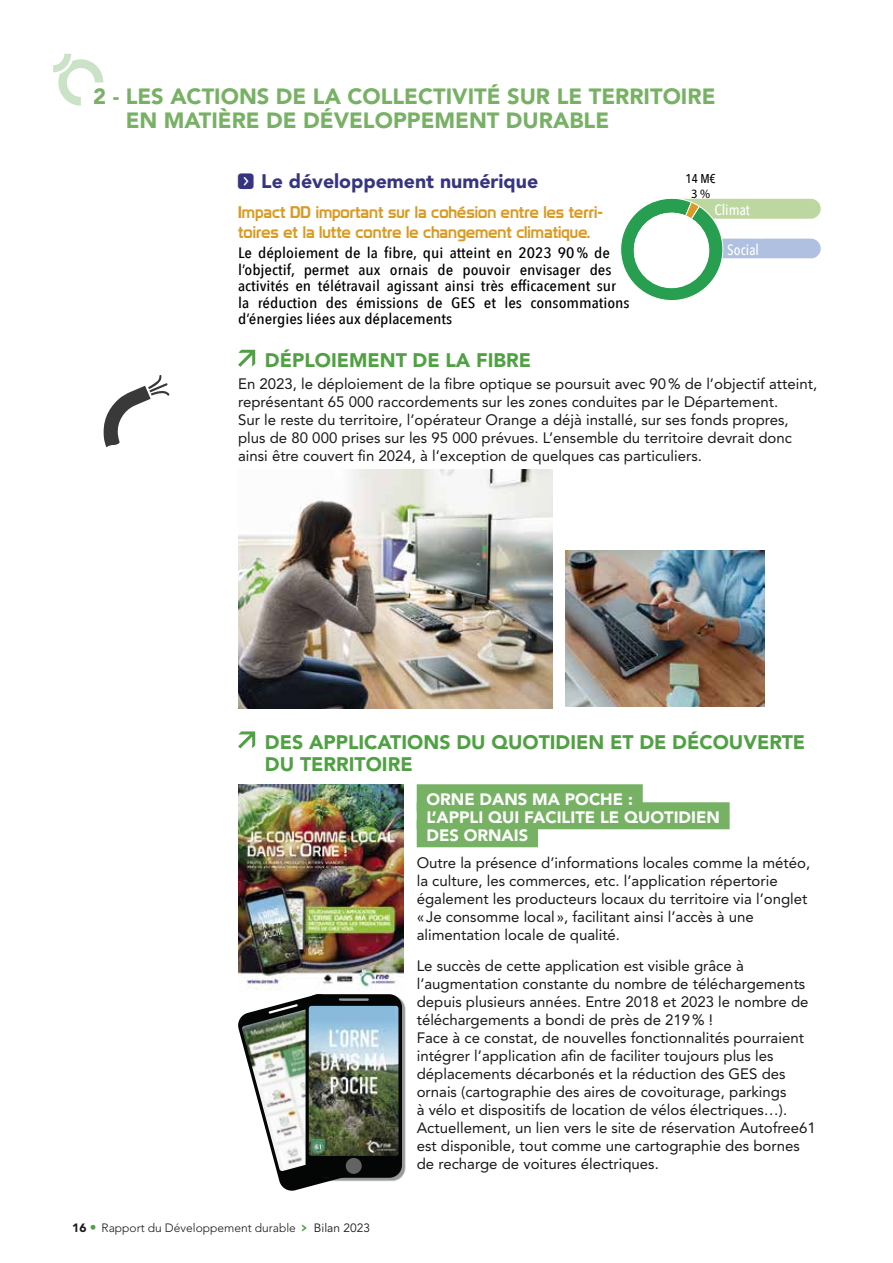
<style>
.page{position:relative;width:893px;height:1263px;background:#fff}
.page>*{position:absolute;margin:0;border:0;box-sizing:border-box;transform-origin:0 0}
.t1{font:900 21.9px/23.7px "Avenir LT Std";color:#77b164}
.t2{font:900 19.5px/22.5px "Avenir LT Std";color:#50a143}
.t3{font:900 19.5px "Avenir LT Std";color:#373580}
.t4{font:16.5px/19.5px "Prototype";color:#da9a23}
.t5{font:900 16.5px/18px "Avenir";color:#fff}
.t6{font:15px/18px "Avenir LT Std";color:#191919}
.t7{font:500 15px/16.5px "Avenir Next Condensed";color:#000;scale:1.15 1}
.t8{font:500 15px "Avenir Next Condensed";color:#fff}
.t9{font:500 12.75px "Avenir Next Condensed";color:#000}
.t10{font:condensed 12.75px "Akzidenz Grotesk BE";color:#000}
.t11{font:300 12px "Avenir LT Std";color:#191919}
.s1{font-family:"Button Bonus Rounded Negative";font-weight:400}
.s2{font-weight:900}
.s3{font-family:"Avenir Next Condensed";font-weight:700;font-size:13.5px;color:#50a143}
.s4{font-weight:400}
</style>
<div class="page">
<svg style="left:53px;top:54px;width:50px;height:52px"></svg>
<div style="left:417px;top:784px;width:226px;height:27px;background:#77b164"></div>
<div style="left:417px;top:802px;width:313px;height:27px;background:#77b164"></div>
<div style="left:417px;top:820px;width:121px;height:27px;background:#77b164"></div>
<svg style="left:238px;top:731px;width:18px;height:18px"></svg>
<svg style="left:103px;top:375px;width:66px;height:72px"></svg>
<div style="left:666px;top:239px;width:155px;height:20px;background:#afc0e1;border-radius:10px"></div>
<div style="left:666px;top:199px;width:155px;height:20px;background:#bcd79f;border-radius:10px"></div>
<svg style="left:620px;top:198px;width:109px;height:103px"></svg>
<div style="left:634px;top:213px;width:75px;height:75px;background:#fff;border-radius:50%"></div>
<svg style="left:238px;top:349px;width:18px;height:18px"></svg>
<div style="left:308px;top:996px;width:98px;height:186px;background:#000;opacity:.4"></div>
<img style="left:238px;top:994px;width:164px;height:197px">
<div style="left:346px;top:1158px;width:16px;height:16px;background:#636363;border-radius:50%"></div>
<img style="left:238px;top:470px;width:315px;height:238px">
<img style="left:566px;top:551px;width:199px;height:156px">
<img style="left:238px;top:784px;width:166px;height:206px">
<h1 class="t1" style="left:126px;top:85px;width:591px;text-indent:-32px">2 - LES ACTIONS DE LA COLLECTIVITÉ SUR LE TERRITOIRE<br>EN MATIÈRE DE DÉVELOPPEMENT DURABLE</h1>
<h2 class="t3" style="left:236px;top:170px;width:304px"><span class="s1">f</span> Le développement numérique</h2>
<p class="t9" style="left:686px;top:170px;width:32px">14 M€</p>
<p class="t10" style="left:691px;top:185px;width:21px">3 %</p>
<p class="t8" style="left:714px;top:201px;width:37px">Climat</p>
<p class="t8" style="left:727px;top:240px;width:33px">Social</p>
<p class="t4" style="left:238px;top:202px;width:366px">Impact DD important sur la cohésion entre les terri&shy;toires et la lutte contre le changement climatique.</p>
<p class="t7" style="left:238px;top:245px;width:342px">Le déploiement de la fibre, qui atteint en 2023 90% de l’objectif, permet aux ornais de pouvoir envisager des activités en télétravail agissant ainsi très efficacement sur la réduction des émissions de GES et les consommations d’énergies liées aux déplacements</p>
<h2 class="t2" style="left:265px;top:349px;width:268px">DÉPLOIEMENT DE LA FIBRE</h2>
<p class="t6" style="left:238px;top:375px;width:581px">En 2023, le déploiement de la fibre optique se poursuit avec 90% de l’objectif atteint, représentant 65 000 raccordements sur les zones conduites par le Département.<br>Sur le reste du territoire, l’opérateur Orange a déjà installé, sur ses fonds propres, plus de 80 000 prises sur les 95 000 prévues. L’ensemble du territoire devrait donc ainsi être couvert fin 2024, à l’exception de quelques cas particuliers.</p>
<h2 class="t2" style="left:265px;top:730px;width:542px">DES APPLICATIONS DU QUOTIDIEN ET DE DÉCOUVERTE<br>DU TERRITOIRE</h2>
<p class="t5" style="left:426px;top:790px;width:295px">ORNE DANS MA POCHE :<br>L’APPLI QUI FACILITE LE QUOTIDIEN<br>DES ORNAIS</p>
<p class="t6" style="left:417px;top:854px;width:395px">Outre la présence d’informations locales comme la météo, la culture, les commerces, etc. l’application répertorie également les producteurs locaux du territoire via l’onglet «Je consomme local », facilitant ainsi l’accès à une alimentation locale de qualité.</p>
<p class="t6" style="left:417px;top:956px;width:401px">Le succès de cette application est visible grâce à l’augmentation constante du nombre de téléchargements depuis plusieurs années. Entre 2018 et 2023 le nombre de téléchargements a bondi de près de 219% !<br>Face à ce constat, de nouvelles fonctionnalités pourraient intégrer l’application afin de faciliter toujours plus les déplacements décarbonés et la réduction des GES des ornais (cartographie des aires de covoiturage, parkings<br>à vélo et dispositifs de location de vélos électriques…).<br>Actuellement, un lien vers le site de réservation Autofree61 est disponible, tout comme une cartographie des bornes de recharge de voitures électriques.</p>
<p class="t11" style="left:72px;top:1220px;width:299px"><span class="s2">16</span> <span class="s3">•</span> Rapport du Développement durable <span class="s3">&gt;</span> <span class="s4">Bilan 2023</span></p>
</div>
